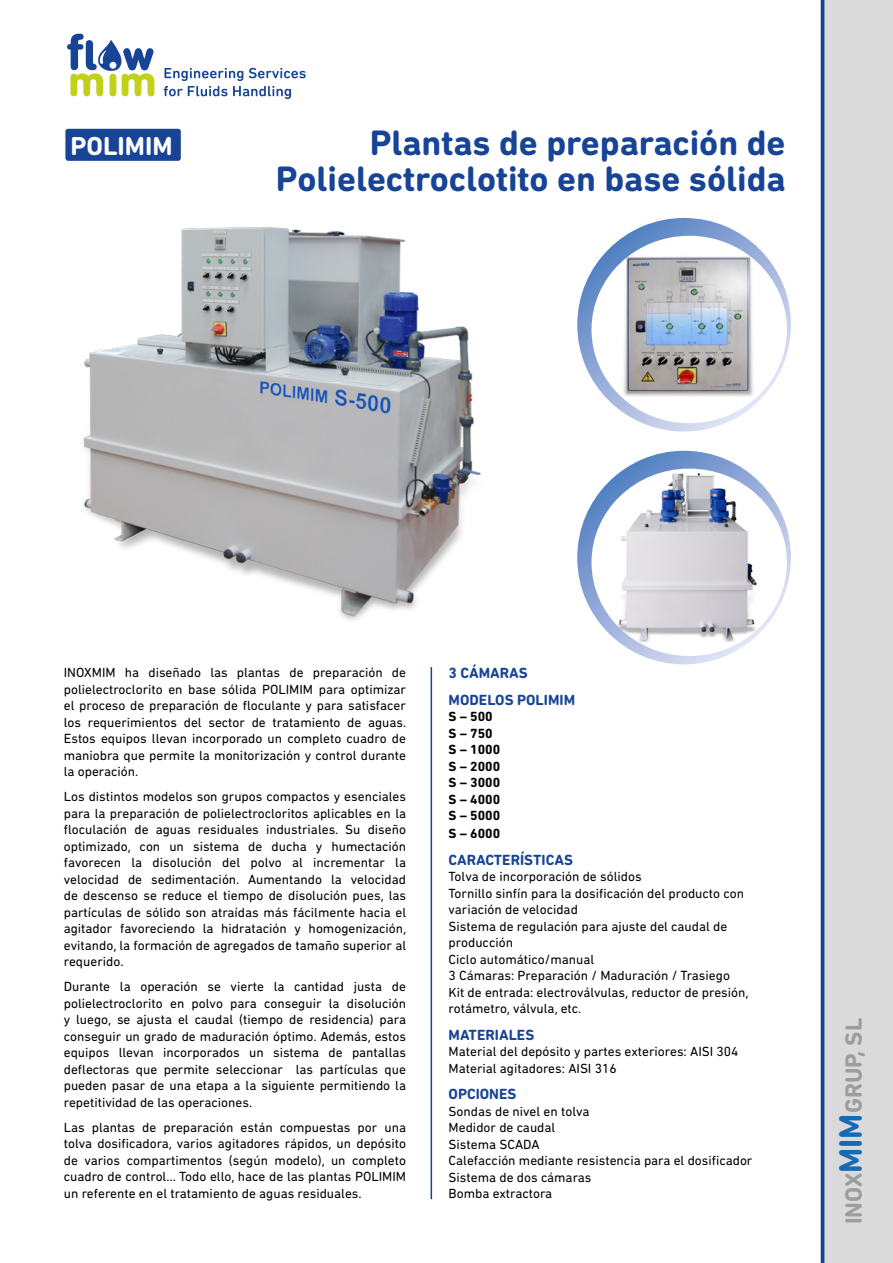
<style>
.page{position:relative;width:893px;height:1263px;background:#fff}
.page>*{position:absolute;margin:0;border:0;box-sizing:border-box;transform-origin:0 0}
.t1{font:700 36px/36px "DIN Next Rounded LT Pro";color:#174496;text-align:right}
.t2{font:700 26.4px "DIN Next Rounded LT Pro";color:#fff}
.t3{font:700 24px "DIN Next Rounded LT Pro";color:#9d9d9c}
.t4{font:700 15px/26.4px "DIN Next Rounded LT Pro";color:#174496}
.t5{font:13.5px/16.5px "DIN Next Rounded LT Pro";color:#000;text-align:justify}
.t6{font:700 13.5px/16.5px "DIN Next Rounded LT Pro";color:#000}
.s1{font-size:33px;color:#176bb4}
</style>
<div class="page">
<div style="left:822px;top:0;width:71px;height:1263px;background:#dadada"></div>
<hr style="left:821px;top:0;width:3px;height:1263px;background:#174496">
<svg style="left:67px;top:34px;width:87px;height:62px"></svg>
<svg style="left:164px;top:68px;width:142px;height:31px"></svg>
<div style="left:65px;top:128px;width:116px;height:33px;background:#174496;border-radius:3px"></div>
<div style="left:64px;top:128px;width:118px;height:34px;border:1px solid #fff;border-radius:3px"></div>
<img style="left:83px;top:227px;width:398px;height:393px">
<svg style="left:577px;top:218px;width:214px;height:214px"></svg>
<svg style="left:577px;top:451px;width:214px;height:213px"></svg>
<hr style="left:431px;top:667px;width:1px;height:532px;background:#174496">
<h2 class="t2" style="left:70px;top:130px;width:104px">POLIMIM</h2>
<h1 class="t1" style="left:276px;top:124px;width:511px">Plantas de preparación de<br>Polielectroclotito en base sólida</h1>
<p class="t5" style="left:64px;top:664px;width:344px">INOXMIM ha diseñado las plantas de preparación de polielectroclorito en base sólida POLIMIM para optimizar el proceso de preparación de floculante y para satisfacer los requerimientos del sector de tratamiento de aguas.<br>Estos equipos llevan incorporado un completo cuadro de maniobra que permite la monitorización y control durante la operación.</p>
<p class="t5" style="left:64px;top:788px;width:344px">Los distintos modelos son grupos compactos y esenciales para la preparación de polielectrocloritos aplicables en la floculación de aguas residuales industriales. Su diseño optimizado, con un sistema de ducha y humectación favorecen la disolución del polvo al incrementar la velocidad de sedimentación. Aumentando la velocidad de descenso se reduce el tiempo de disolución pues, las partículas de sólido son atraídas más fácilmente hacia el agitador favoreciendo la hidratación y homogenización, evitando, la formación de agregados de tamaño superior al requerido.</p>
<p class="t5" style="left:64px;top:978px;width:344px">Durante la operación se vierte la cantidad justa de polielectroclorito en polvo para conseguir la disolución y luego, se ajusta el caudal (tiempo de residencia) para conseguir un grado de maduración óptimo. Además, estos equipos llevan incorporados un sistema de pantallas deflectoras que permite seleccionar las partículas que pueden pasar de una etapa a la siguiente permitiendo la repetitividad de las operaciones.</p>
<p class="t5" style="left:64px;top:1119px;width:344px">Las plantas de preparación están compuestas por una tolva dosificadora, varios agitadores rápidos, un depósito de varios compartimentos (según modelo), un completo cuadro de control… Todo ello, hace de las plantas POLIMIM un referente en el tratamiento de aguas residuales.</p>
<p class="t4" style="left:449px;top:660px;width:128px">3 CÁMARAS<br>MODELOS POLIMIM</p>
<p class="t6" style="left:449px;top:708px;width:53px">S – 500<br>S – 750<br>S – 1000<br>S – 2000<br>S – 3000<br>S – 4000<br>S – 5000</p>
<p class="t6" style="left:449px;top:825px;width:53px">S – 6000</p>
<p class="t4" style="left:449px;top:846px;width:126px">CARACTERÍSTICAS</p>
<p class="t5" style="left:449px;top:868px;width:302px;text-align:left">Tolva de incorporación de sólidos<br>Tornillo sinfín para la dosificación del producto con variación de velocidad<br>Sistema de regulación para ajuste del caudal de producción<br>Ciclo automático/manual<br>3 Cámaras: Preparación / Maduración / Trasiego Kit de entrada: electroválvulas, reductor de presión, rotámetro, válvula, etc.</p>
<p class="t4" style="left:449px;top:1021px;width:87px">MATERIALES</p>
<p class="t5" style="left:449px;top:1043px;width:291px">Material del depósito y partes exteriores: AISI 304<br>Material agitadores: AISI 316</p>
<p class="t4" style="left:449px;top:1081px;width:69px">OPCIONES</p>
<p class="t5" style="left:449px;top:1103px;width:305px;text-align:left">Sondas de nivel en tolva<br>Medidor de caudal<br>Sistema SCADA<br>Calefacción mediante resistencia para el dosificador<br>Sistema de dos cámaras<br>Bomba extractora</p>
<h3 class="t3" style="left:839px;top:1224px;width:208px;rotate:-90deg">INOX<span class="s1">MIM</span>GRUP, SL</h3>
</div>
